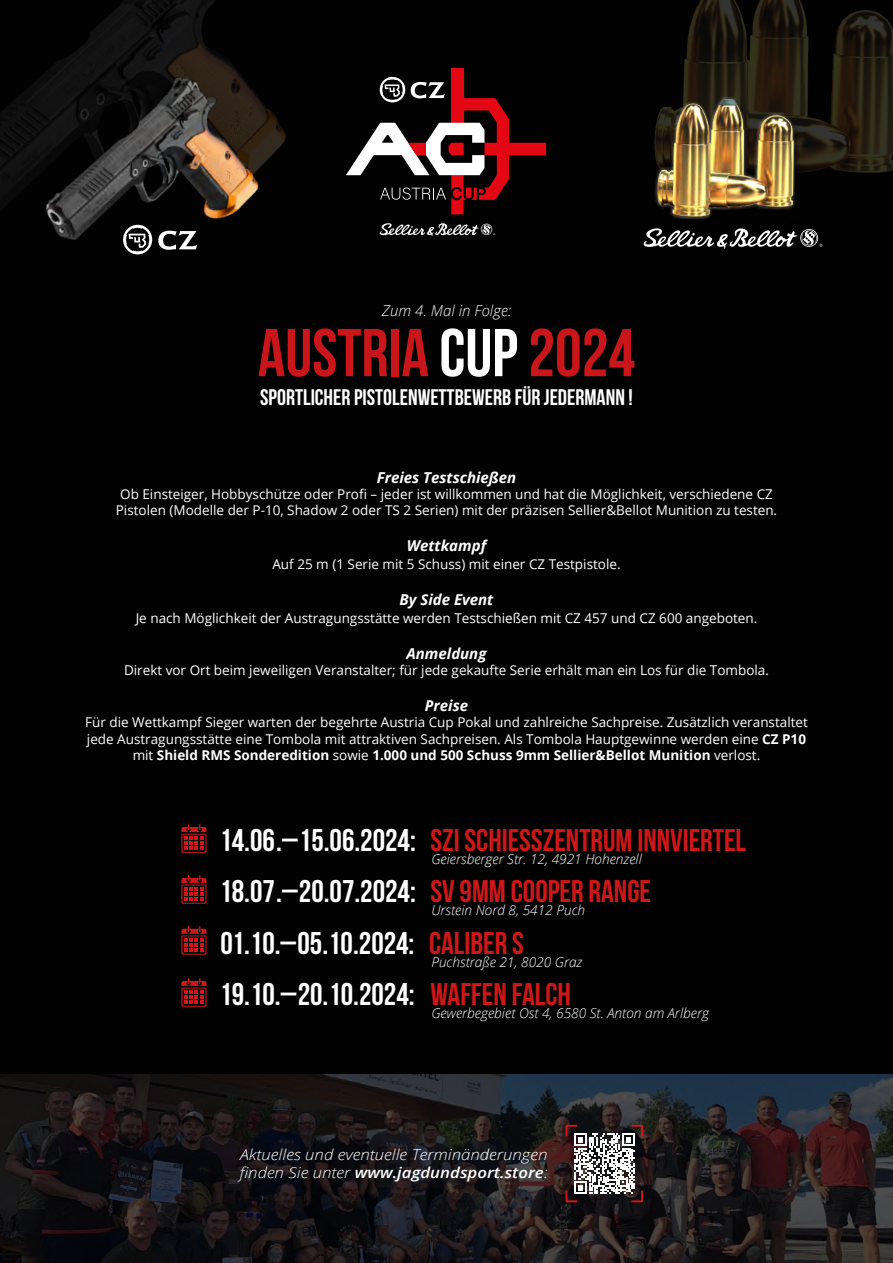
<style>
.page{position:relative;width:893px;height:1263px;background:#020203}
.page>*{position:absolute;margin:0;border:0;box-sizing:border-box;transform-origin:0 0}
.t1{font:67.5px "Bebas Neue";color:#c9161b}
.t2{font:31.35px/51.3px "Bebas Neue";color:#fff}
.t3{font:22.5px "Bebas Neue";color:#fff}
.t4{font:italic 300 15px/18px "Open Sans";color:#fff;scale:1.12 1}
.t5{font:italic 700 15px "Open Sans";color:#fff}
.t6{font:italic 300 15px "Open Sans";color:#fff}
.t7{font:italic 300 13.65px "Open Sans";color:#fff}
.t8{font:13.5px/16.2px "Open Sans";color:#fff;text-align:center}
.s1{color:#fff}
.s2{font-weight:700}
.s3{color:#cd1719}
.s4{font-weight:600}
</style>
<div class="page">
<img style="left:0;top:1074px;width:893px;height:189px">
<img style="left:0;top:0;width:286px;height:199px">
<div style="left:451px;top:68px;width:13px;height:19px;background:#e30613"></div>
<svg style="left:380px;top:223px;width:115px;height:13px"></svg>
<svg style="left:346px;top:77px;width:200px;height:137px"></svg>
<img style="left:833px;top:10px;width:59px;height:163px">
<img style="left:654px;top:0;width:179px;height:246px">
<svg style="left:643px;top:228px;width:179px;height:21px"></svg>
<img style="left:23px;top:62px;width:255px;height:193px">
<svg style="left:181px;top:824px;width:25px;height:29px"></svg>
<svg style="left:181px;top:875px;width:25px;height:29px"></svg>
<svg style="left:181px;top:926px;width:25px;height:29px"></svg>
<svg style="left:181px;top:978px;width:25px;height:29px"></svg>
<svg style="left:565px;top:1124px;width:79px;height:79px"></svg>
<p class="t6" style="left:382px;top:300px;width:131px">Zum 4. Mal in Folge:</p>
<h1 class="t1" style="left:258px;top:316px;width:379px">AUSTRIA <span class="s1">CUP</span> 2024</h1>
<h3 class="t3" style="left:260px;top:385px;width:374px">SPORTLICHER PISTOLENWETTBEWERB FÜR JEDERMANN !</h3>
<p class="t5" style="left:377px;top:466px;width:141px">Freies Testschießen</p>
<p class="t8" style="left:116px;top:485px;width:663px">Ob Einsteiger, Hobbyschütze oder Profi – jeder ist willkommen und hat die Möglichkeit, verschiedene CZ<br>Pistolen (Modelle der P-10, Shadow 2 oder TS 2 Serien) mit der präzisen Sellier&amp;Bellot Munition zu testen.</p>
<p class="t5" style="left:407px;top:535px;width:81px">Wettkampf</p>
<p class="t8" style="left:272px;top:556px;width:350px">Auf 25 m (1 Serie mit 5 Schuss) mit einer CZ Testpistole.</p>
<p class="t5" style="left:399px;top:589px;width:95px">By Side Event</p>
<p class="t8" style="left:136px;top:610px;width:623px">Je nach Möglichkeit der Austragungsstätte werden Testschießen mit CZ 457 und CZ 600 angeboten.</p>
<p class="t5" style="left:406px;top:643px;width:82px">Anmeldung</p>
<p class="t8" style="left:124px;top:662px;width:646px">Direkt vor Ort beim jeweiligen Veranstalter; für jede gekaufte Serie erhält man ein Los für die Tombola.</p>
<p class="t5" style="left:425px;top:695px;width:45px">Preise</p>
<p class="t8" style="left:85px;top:714px;width:724px">Für die Wettkampf Sieger warten der begehrte Austria Cup Pokal und zahlreiche Sachpreise. Zusätzlich veranstaltet jede Austragungsstätte eine Tombola mit attraktiven Sachpreisen. Als Tombola Hauptgewinne werden eine <span class="s2">CZ P10 </span>mit <span class="s2">Shield RMS Sonderedition</span> sowie <span class="s2">1.000 und 500 Schuss 9mm Sellier&amp;Bellot Munition</span> verlost.</p>
<h2 class="t2" style="left:219px;top:814px;width:528px">14.06.–15.06.2024: <span class="s3">SZI SCHIEßZENTRUM INNVIERTEL </span>18.07.–20.07.2024: <span class="s3">SV 9MM COOPER RANGE </span>01.10.–05.10.2024: <span class="s3">CALIBER S<br></span>19.10.–20.10.2024: <span class="s3">WAFFEN FALCH</span></h2>
<p class="t7" style="left:431px;top:849px;width:212px">Geiersberger Str. 12, 4921 Hohenzell</p>
<p class="t7" style="left:431px;top:901px;width:155px">Urstein Nord 8, 5412 Puch</p>
<p class="t7" style="left:431px;top:952px;width:153px">Puchstraße 21, 8020 Graz</p>
<p class="t7" style="left:431px;top:1003px;width:279px">Gewerbegebiet Ost 4, 6580 St. Anton am Arlberg</p>
<p class="t4" style="left:240px;top:1145px;width:277px">Aktuelles und eventuelle Terminänderungen finden Sie unter <span class="s4">www.jagdundsport.store</span>:</p>
</div>
